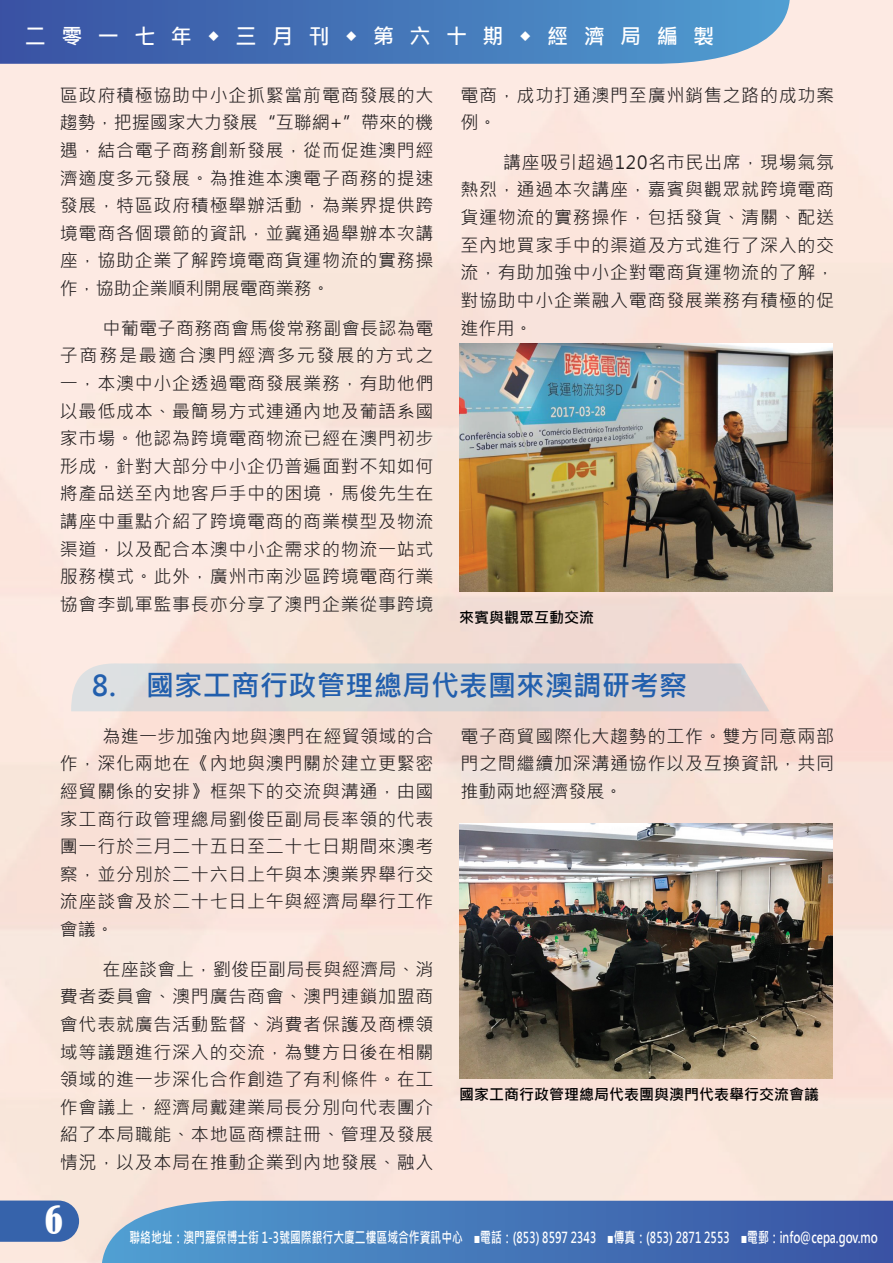
<style>
.page{position:relative;width:893px;height:1263px;background:#fff}
.page>*{position:absolute;margin:0;border:0;box-sizing:border-box;transform-origin:0 0}
.t1{font:condensed 36.15px "Bernard";color:#fff}
.t2{font:700 28.5px "Microsoft Jheng Hei";color:#225fad}
.t3{font:700 21px "Microsoft Jheng Hei";letter-spacing:.74em;color:#fff}
.t4{font:18px/27.6px "Microsoft Jheng Hei";letter-spacing:.04em;color:#231f20;text-align:justify}
.t5{font:700 15px "Microsoft Jheng Hei";color:#fff;scale:.72 1}
.t6{font:700 15px "Microsoft Jheng Hei";color:#000}
</style>
<div class="page">
<svg style="left:0;top:0;width:790px;height:64px;background:#4a79b9"></svg>
<svg style="left:102px;top:1201px;width:791px;height:62px;background:#4a79b9"></svg>
<svg style="left:0;top:1200px;width:79px;height:42px;background:#446cae"></svg>
<svg style="left:71px;top:663px;width:698px;height:48px;background:#d8d5d5"></svg>
<img style="left:459px;top:343px;width:374px;height:249px">
<img style="left:459px;top:823px;width:374px;height:256px">
<p class="t3" style="left:25px;top:23px;width:691px">二零一七年◆三月刊◆第六十期◆經濟局編製</p>
<p class="t4" style="left:60px;top:81px;width:375px">區政府積極協助中小企抓緊當前電商發展的大趨勢，把握國家大力發展“互聯網+”帶來的機遇，結合電子商務創新發展，從而促進澳門經濟適度多元發展。為推進本澳電子商務的提速發展，特區政府積極舉辦活動，為業界提供跨境電商各個環節的資訊，並冀通過舉辦本次講座，協助企業了解跨境電商貨運物流的實務操作，協助企業順利開展電商業務。</p>
<p class="t4" style="left:60px;top:314px;width:375px;text-indent:43px">中葡電子商務商會馬俊常務副會長認為電子商務是最適合澳門經濟多元發展的方式之一，本澳中小企透過電商發展業務，有助他們以最低成本、最簡易方式連通內地及葡語系國家巿場。他認為跨境電商物流已經在澳門初步形成，針對大部分中小企仍普遍面對不知如何將產品送至內地客戶手中的困境，馬俊先生在講座中重點介紹了跨境電商的商業模型及物流渠道，以及配合本澳中小企需求的物流一站式服務模式。此外，廣州市南沙區跨境電商行業協會李凱軍監事長亦分享了澳門企業從事跨境</p>
<p class="t4" style="left:460px;top:81px;width:375px">電商，成功打通澳門至廣州銷售之路的成功案例。</p>
<p class="t4" style="left:460px;top:148px;width:375px;text-indent:43px">講座吸引超過120名市民出席，現場氣氛熱烈，通過本次講座，嘉賓與觀眾就跨境電商貨運物流的實務操作，包括發貨、清關、配送至內地買家手中的渠道及方式進行了深入的交流，有助加強中小企對電商貨運物流的了解，對協助中小企業融入電商發展業務有積極的促進作用。</p>
<p class="t6" style="left:459px;top:608px;width:136px">來賓與觀眾互動交流</p>
<h2 class="t2" style="left:92px;top:668px;width:597px">8. 國家工商行政管理總局代表團來澳調研考察</h2>
<p class="t4" style="left:60px;top:722px;width:375px;text-indent:43px">為進一步加強內地與澳門在經貿領域的合作，深化兩地在《內地與澳門關於建立更緊密經貿關係的安排》框架下的交流與溝通，由國家工商行政管理總局劉俊臣副局長率領的代表團一行於三月二十五日至二十七日期間來澳考察，並分別於二十六日上午與本澳業界舉行交流座談會及於二十七日上午與經濟局舉行工作會議。</p>
<p class="t4" style="left:60px;top:955px;width:375px;text-indent:43px">在座談會上，劉俊臣副局長與經濟局、消費者委員會、澳門廣告商會、澳門連鎖加盟商會代表就廣告活動監督、消費者保護及商標領域等議題進行深入的交流，為雙方日後在相關領域的進一步深化合作創造了有利條件。在工作會議上，經濟局戴建業局長分別向代表團介紹了本局職能、本地區商標註冊、管理及發展情況，以及本局在推動企業到內地發展、融入</p>
<p class="t4" style="left:460px;top:722px;width:375px">電子商貿國際化大趨勢的工作。雙方同意兩部門之間繼續加深溝通協作以及互換資訊，共同推動兩地經濟發展。</p>
<p class="t6" style="left:459px;top:1085px;width:362px">國家工商行政管理總局代表團與澳門代表舉行交流會議</p>
<h1 class="t1" style="left:45px;top:1199px;width:19px">6</h1>
<p class="t5" style="left:129px;top:1228px;width:1041px">聯絡地址：澳門羅保博士街 1-3號國際銀行大廈二樓區域合作資訊中心　■電話：(853) 8597 2343　■傳真：(853) 2871 2553　■電郵：info@cepa.gov.mo</p>
</div>
